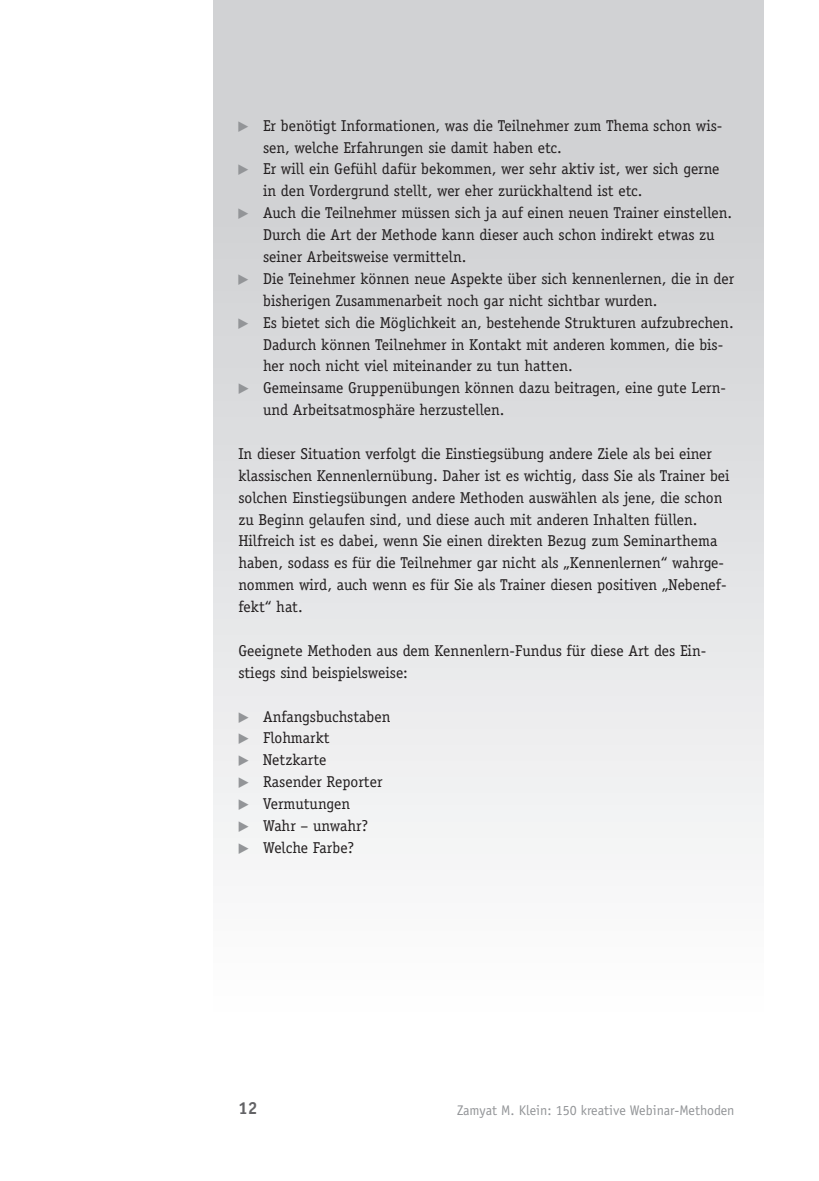
<style>
.page{position:relative;width:819px;height:1181px;background:#fff}
.page>*{position:absolute;margin:0;border:0;box-sizing:border-box;transform-origin:0 0}
.t1{font:700 17.5px "Officina Sans";color:#636366}
.t2{font:15.75px/21.9px "Officina Serif";color:#231f20}
.t3{font:14px "Officina Sans";color:#939598}
</style>
<div class="page">
<div style="left:213px;top:0;width:550px;height:1072px;background:linear-gradient(to bottom,#c9cacd,#fff)"></div>
<svg style="left:238px;top:121px;width:10px;height:11px"></svg>
<svg style="left:238px;top:165px;width:10px;height:10px"></svg>
<svg style="left:238px;top:208px;width:10px;height:11px"></svg>
<svg style="left:239px;top:274px;width:9px;height:11px"></svg>
<svg style="left:239px;top:318px;width:9px;height:10px"></svg>
<svg style="left:239px;top:383px;width:9px;height:11px"></svg>
<svg style="left:239px;top:712px;width:9px;height:10px"></svg>
<svg style="left:239px;top:733px;width:9px;height:11px"></svg>
<svg style="left:239px;top:755px;width:9px;height:11px"></svg>
<svg style="left:239px;top:777px;width:9px;height:11px"></svg>
<svg style="left:239px;top:799px;width:9px;height:11px"></svg>
<svg style="left:239px;top:821px;width:9px;height:11px"></svg>
<svg style="left:239px;top:843px;width:9px;height:10px"></svg>
<p class="t2" style="left:263px;top:114px;width:473px">Er benötigt Informationen, was die Teilnehmer zum Thema schon wis&shy;sen, welche Erfahrungen sie damit haben etc.<br>Er will ein Gefühl dafür bekommen, wer sehr aktiv ist, wer sich gerne in den Vordergrund stellt, wer eher zurückhaltend ist etc.<br>Auch die Teilnehmer müssen sich ja auf einen neuen Trainer einstellen.<br>Durch die Art der Methode kann dieser auch schon indirekt etwas zu seiner Arbeitsweise vermitteln.<br>Die Teinehmer können neue Aspekte über sich kennenlernen, die in der bisherigen Zusammenarbeit noch gar nicht sichtbar wurden.<br>Es bietet sich die Möglichkeit an, bestehende Strukturen aufzubrechen.<br>Dadurch können Teilnehmer in Kontakt mit anderen kommen, die bis&shy;her noch nicht viel miteinander zu tun hatten.<br>Gemeinsame Gruppenübungen können dazu beitragen, eine gute Lern&shy;und Arbeitsatmosphäre herzustellen.</p>
<p class="t2" style="left:238px;top:443px;width:493px">In dieser Situation verfolgt die Einstiegsübung andere Ziele als bei einer klassischen Kennenlernübung. Daher ist es wichtig, dass Sie als Trainer bei solchen Einstiegsübungen andere Methoden auswählen als jene, die schon zu Beginn gelaufen sind, und diese auch mit anderen Inhalten füllen.<br>Hilfreich ist es dabei, wenn Sie einen direkten Bezug zum Seminarthema haben, sodass es für die Teilnehmer gar nicht als „Kennenlernen“ wahrge&shy;nommen wird, auch wenn es für Sie als Trainer diesen positiven „Nebenef&shy;fekt“ hat.</p>
<p class="t2" style="left:238px;top:639px;width:469px">Geeignete Methoden aus dem Kennenlern-Fundus für diese Art des Ein&shy;stiegs sind beispielsweise:</p>
<p class="t2" style="left:263px;top:705px;width:129px">Anfangsbuchstaben<br>Flohmarkt<br>Netzkarte<br>Rasender Reporter<br>Vermutungen<br>Wahr – unwahr?<br>Welche Farbe?</p>
<p class="t1" style="left:238px;top:1097px;width:21px">12</p>
<p class="t3" style="left:457px;top:1102px;width:279px">Zamyat M. Klein: 150 kreative Webinar-Methoden</p>
</div>
